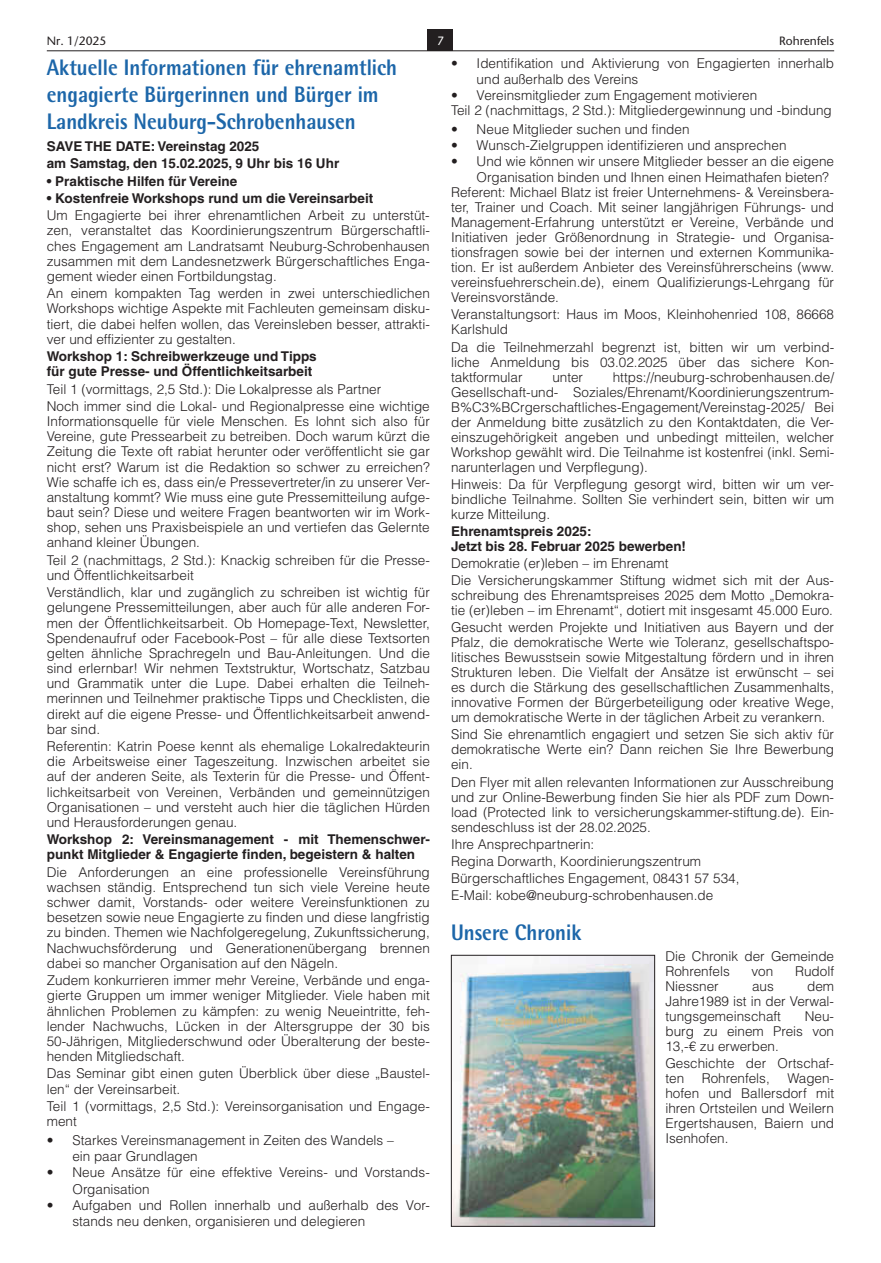
<style>
.page{position:relative;width:881px;height:1263px;background:#fff}
.page>*{position:absolute;margin:0;border:0;box-sizing:border-box;transform-origin:0 0}
.t1{font:800 22.5px/27.2px "Agfa Rotis Semisans";color:#1c66a9;scale:.9 1}
.t2{font:300 13.5px/15.1px "Helvetica LT";color:#231f20;text-align:justify}
.t3{font:700 13.5px/15.1px "Helvetica LT";color:#231f20}
.t4{font:12px "Stone Sans LT";color:#231f20}
.t5{font:12px "Stone Sans LT";color:#fff}
</style>
<div class="page">
<div style="left:427px;top:29px;width:26px;height:22px;background:#231f20"></div>
<hr style="left:47px;top:51px;width:786px;height:1px;background:#231f20">
<img style="left:453px;top:957px;width:199px;height:267px">
<div style="left:451px;top:955px;width:203px;height:271px;border:1px solid #231f20"></div>
<p class="t4" style="left:47px;top:33px;width:61px">Nr. 1/2025</p>
<p class="t5" style="left:437px;top:33px;width:8px">7</p>
<p class="t4" style="left:778px;top:33px;width:57px">Rohrenfels</p>
<p class="t2" style="left:476px;top:55px;width:359px;line-height:16.2px;text-indent:-26px">• Identifikation und Aktivierung von Engagierten innerhalb und außerhalb des Vereins</p>
<p class="t2" style="left:451px;top:88px;width:382px">• Vereinsmitglieder zum Engagement motivieren<br>Teil 2 (nachmittags, 2 Std.): Mitgliedergewinnung und -bindung</p>
<p class="t2" style="left:451px;top:121px;width:240px">• Neue Mitglieder suchen und finden</p>
<p class="t2" style="left:451px;top:137px;width:337px">• Wunsch-Zielgruppen identifizieren und ansprechen</p>
<p class="t2" style="left:451px;top:154px;width:384px">• Und wie können wir unsere Mitglieder besser an die eigene</p>
<p class="t2" style="left:476px;top:170px;width:354px">Organisation binden und Ihnen einen Heimathafen bieten?</p>
<p class="t2" style="left:451px;top:185px;width:384px">Referent: Michael Blatz ist freier Unternehmens- &amp; Vereinsbera-</p>
<p class="t2" style="left:451px;top:200px;width:384px">ter, Trainer und Coach. Mit seiner langjährigen Führungs- und</p>
<p class="t2" style="left:451px;top:215px;width:384px">Management-Erfahrung unterstützt er Vereine, Verbände und</p>
<p class="t2" style="left:451px;top:230px;width:384px">Initiativen jeder Größenordnung in Strategie- und Organisa-</p>
<p class="t2" style="left:451px;top:245px;width:384px">tionsfragen sowie bei der internen und externen Kommunika-</p>
<p class="t2" style="left:451px;top:260px;width:384px">tion. Er ist außerdem Anbieter des Vereinsführerscheins (www.</p>
<p class="t2" style="left:451px;top:275px;width:384px">vereinsfuehrerschein.de), einem Qualifizierungs-Lehrgang für</p>
<p class="t2" style="left:451px;top:290px;width:109px">Vereinsvorstände.</p>
<p class="t2" style="left:451px;top:307px;width:384px">Veranstaltungsort: Haus im Moos, Kleinhohenried 108, 86668<br>Karlshuld</p>
<p class="t2" style="left:451px;top:339px;width:384px">Da die Teilnehmerzahl begrenzt ist, bitten wir um verbind&shy;liche Anmeldung bis 03.02.2025 über das sichere Kon&shy;taktformular</p>
<h1 class="t1" style="left:47px;top:53px;width:390px">Aktuelle Informationen für ehrenamtlich engagierte Bürgerinnen und Bürger im<br>Landkreis Neuburg-Schrobenhausen</h1>
<p class="t3" style="left:47px;top:137px;width:294px;line-height:17.2px">SAVE THE DATE: Vereinstag 2025<br>am Samstag, den 15.02.2025, 9 Uhr bis 16 Uhr</p>
<p class="t3" style="left:47px;top:173px;width:192px">• Praktische Hilfen für Vereine</p>
<p class="t3" style="left:47px;top:190px;width:328px">• Kostenfreie Workshops rund um die Vereinsarbeit</p>
<p class="t2" style="left:47px;top:208px;width:384px">Um Engagierte bei ihrer ehrenamtlichen Arbeit zu unterstüt&shy;zen, veranstaltet das Koordinierungszentrum Bürgerschaftli&shy;ches Engagement am Landratsamt Neuburg-Schrobenhausen zusammen mit dem Landesnetzwerk Bürgerschaftliches Enga&shy;gement wieder einen Fortbildungstag.</p>
<p class="t2" style="left:47px;top:286px;width:384px">An einem kompakten Tag werden in zwei unterschiedlichen Workshops wichtige Aspekte mit Fachleuten gemeinsam disku&shy;tiert, die dabei helfen wollen, das Vereinsleben besser, attrakti&shy;ver und effizienter zu gestalten.</p>
<p class="t3" style="left:47px;top:348px;width:271px">Workshop 1: Schreibwerkzeuge und Tipps für gute Presse- und Öffentlichkeitsarbeit</p>
<p class="t2" style="left:47px;top:380px;width:384px;line-height:17.2px">Teil 1 (vormittags, 2,5 Std.): Die Lokalpresse als Partner<br>Noch immer sind die Lokal- und Regionalpresse eine wichtige</p>
<p class="t2" style="left:47px;top:413px;width:384px">Informationsquelle für viele Menschen. Es lohnt sich also für Vereine, gute Pressearbeit zu betreiben. Doch warum kürzt die Zeitung die Texte oft rabiat herunter oder veröffentlicht sie gar nicht erst? Warum ist die Redaktion so schwer zu erreichen?<br>Wie schaffe ich es, dass ein/e Pressevertreter/in zu unserer Ver&shy;anstaltung kommt? Wie muss eine gute Pressemitteilung aufge&shy;baut sein? Diese und weitere Fragen beantworten wir im Work&shy;shop, sehen uns Praxisbeispiele an und vertiefen das Gelernte anhand kleiner Übungen.</p>
<p class="t2" style="left:47px;top:552px;width:384px">Teil 2 (nachmittags, 2 Std.): Knackig schreiben für die Presse&shy;und Öffentlichkeitsarbeit</p>
<p class="t2" style="left:47px;top:585px;width:384px">Verständlich, klar und zugänglich zu schreiben ist wichtig für gelungene Pressemitteilungen, aber auch für alle anderen For&shy;men der Öffentlichkeitsarbeit. Ob Homepage-Text, Newsletter, Spendenaufruf oder Facebook-Post – für alle diese Textsorten gelten ähnliche Sprachregeln und Bau-Anleitungen. Und die sind erlernbar! Wir nehmen Textstruktur, Wortschatz, Satzbau und Grammatik unter die Lupe. Dabei erhalten die Teilneh&shy;merinnen und Teilnehmer praktische Tipps und Checklisten, die direkt auf die eigene Presse- und Öffentlichkeitsarbeit anwend&shy;bar sind.</p>
<p class="t2" style="left:47px;top:739px;width:384px">Referentin: Katrin Poese kennt als ehemalige Lokalredakteurin die Arbeitsweise einer Tageszeitung. Inzwischen arbeitet sie auf der anderen Seite, als Texterin für die Presse- und Öffent&shy;lichkeitsarbeit von Vereinen, Verbänden und gemeinnützigen Organisationen – und versteht auch hier die täglichen Hürden und Herausforderungen genau.</p>
<p class="t3" style="left:47px;top:832px;width:384px">Workshop 2: Vereinsmanagement - mit Themenschwer&shy;punkt Mitglieder &amp; Engagierte finden, begeistern &amp; halten</p>
<p class="t2" style="left:47px;top:864px;width:384px">Die Anforderungen an eine professionelle Vereinsführung wachsen ständig. Entsprechend tun sich viele Vereine heute schwer damit, Vorstands- oder weitere Vereinsfunktionen zu besetzen sowie neue Engagierte zu finden und diese langfristig zu binden. Themen wie Nachfolgeregelung, Zukunftssicherung, Nachwuchsförderung und Generationenübergang brennen dabei so mancher Organisation auf den Nägeln.</p>
<p class="t2" style="left:47px;top:973px;width:384px">Zudem konkurrieren immer mehr Vereine, Verbände und enga&shy;gierte Gruppen um immer weniger Mitglieder. Viele haben mit ähnlichen Problemen zu kämpfen: zu wenig Neueintritte, feh&shy;lender Nachwuchs, Lücken in der Altersgruppe der 30 bis 50-Jährigen, Mitgliederschwund oder Überalterung der beste&shy;henden Mitgliedschaft.</p>
<p class="t2" style="left:47px;top:1066px;width:384px">Das Seminar gibt einen guten Überblick über diese „Baustel&shy;len“ der Vereinsarbeit.</p>
<p class="t2" style="left:47px;top:1098px;width:384px">Teil 1 (vormittags, 2,5 Std.): Vereinsorganisation und Engage&shy;ment</p>
<p class="t2" style="left:72px;top:1131px;width:323px;line-height:16.4px;text-indent:-26px">• Starkes Vereinsmanagement in Zeiten des Wandels – ein paar Grundlagen</p>
<p class="t2" style="left:72px;top:1164px;width:359px;line-height:16.4px;text-indent:-26px">• Neue Ansätze für eine effektive Vereins- und Vorstands-<br>Organisation</p>
<p class="t2" style="left:72px;top:1197px;width:359px;line-height:16.4px;text-indent:-26px">• Aufgaben und Rollen innerhalb und außerhalb des Vor&shy;stands neu denken, organisieren und delegieren</p>
<p class="t2" style="left:451px;top:369px;width:384px;text-indent:162px">https://neuburg-schrobenhausen.de/ Gesellschaft-und- Soziales/Ehrenamt/Koordinierungszentrum-B%C3%BCrgerschaftliches-Engagement/Vereinstag-2025/ Bei der Anmeldung bitte zusätzlich zu den Kontaktdaten, die Ver&shy;einszugehörigkeit angeben und unbedingt mitteilen, welcher Workshop gewählt wird. Die Teilnahme ist kostenfrei (inkl. Semi&shy;narunterlagen und Verpflegung).</p>
<p class="t2" style="left:451px;top:476px;width:384px">Hinweis: Da für Verpflegung gesorgt wird, bitten wir um ver&shy;bindliche Teilnahme. Sollten Sie verhindert sein, bitten wir um kurze Mitteilung.</p>
<p class="t3" style="left:451px;top:523px;width:236px">Ehrenamtspreis 2025:<br>Jetzt bis 28. Februar 2025 bewerben!</p>
<p class="t2" style="left:451px;top:554px;width:384px;line-height:17.1px">Demokratie (er)leben – im Ehrenamt<br>Die Versicherungskammer Stiftung widmet sich mit der Aus-</p>
<p class="t2" style="left:451px;top:588px;width:384px">schreibung des Ehrenamtspreises 2025 dem Motto „Demokra&shy;tie (er)leben – im Ehrenamt“, dotiert mit insgesamt 45.000 Euro.</p>
<p class="t2" style="left:451px;top:620px;width:384px">Gesucht werden Projekte und Initiativen aus Bayern und der Pfalz, die demokratische Werte wie Toleranz, gesellschaftspo&shy;litisches Bewusstsein sowie Mitgestaltung fördern und in ihren Strukturen leben. Die Vielfalt der Ansätze ist erwünscht – sei es durch die Stärkung des gesellschaftlichen Zusammenhalts, innovative Formen der Bürgerbeteiligung oder kreative Wege, um demokratische Werte in der täglichen Arbeit zu verankern.</p>
<p class="t2" style="left:451px;top:727px;width:384px">Sind Sie ehrenamtlich engagiert und setzen Sie sich aktiv für demokratische Werte ein? Dann reichen Sie Ihre Bewerbung ein.</p>
<p class="t2" style="left:451px;top:774px;width:384px">Den Flyer mit allen relevanten Informationen zur Ausschreibung und zur Online-Bewerbung finden Sie hier als PDF zum Down&shy;load (Protected link to versicherungskammer-stiftung.de). Ein&shy;sendeschluss ist der 28.02.2025.</p>
<p class="t2" style="left:451px;top:835px;width:290px;line-height:17.1px;text-align:left">Ihre Ansprechpartnerin:<br>Regina Dorwarth, Koordinierungszentrum Bürgerschaftliches Engagement, 08431 57 534, E-Mail: kobe@neuburg-schrobenhausen.de</p>
<h1 class="t1" style="left:451px;top:918px;width:146px">Unsere Chronik</h1>
<p class="t2" style="left:665px;top:949px;width:170px">Die Chronik der Gemeinde<br>Rohrenfels</p>
<p class="t2" style="left:552px;top:369px;width:32px">unter</p>
<p class="t2" style="left:751px;top:964px;width:23px">von</p>
<p class="t2" style="left:794px;top:964px;width:41px">Rudolf</p>
<p class="t2" style="left:665px;top:979px;width:170px;text-indent:142px">dem Jahre1989 ist in der Verwal&shy;tungsgemeinschaft</p>
<p class="t2" style="left:665px;top:979px;width:55px">Niessner</p>
<p class="t2" style="left:751px;top:979px;width:23px">aus</p>
<p class="t2" style="left:665px;top:1009px;width:170px;text-indent:139px">Neu&shy;burg zu einem Preis von 13,-€ zu erwerben.</p>
<p class="t2" style="left:665px;top:1056px;width:170px">Geschichte der Ortschaf&shy;ten</p>
<p class="t2" style="left:701px;top:1071px;width:70px">Rohrenfels,</p>
<p class="t2" style="left:665px;top:1071px;width:170px;text-indent:122px">Wagen&shy;hofen und Ballersdorf mit ihren Ortsteilen und Weilern Ergertshausen, Baiern und Isenhofen.</p>
</div>
